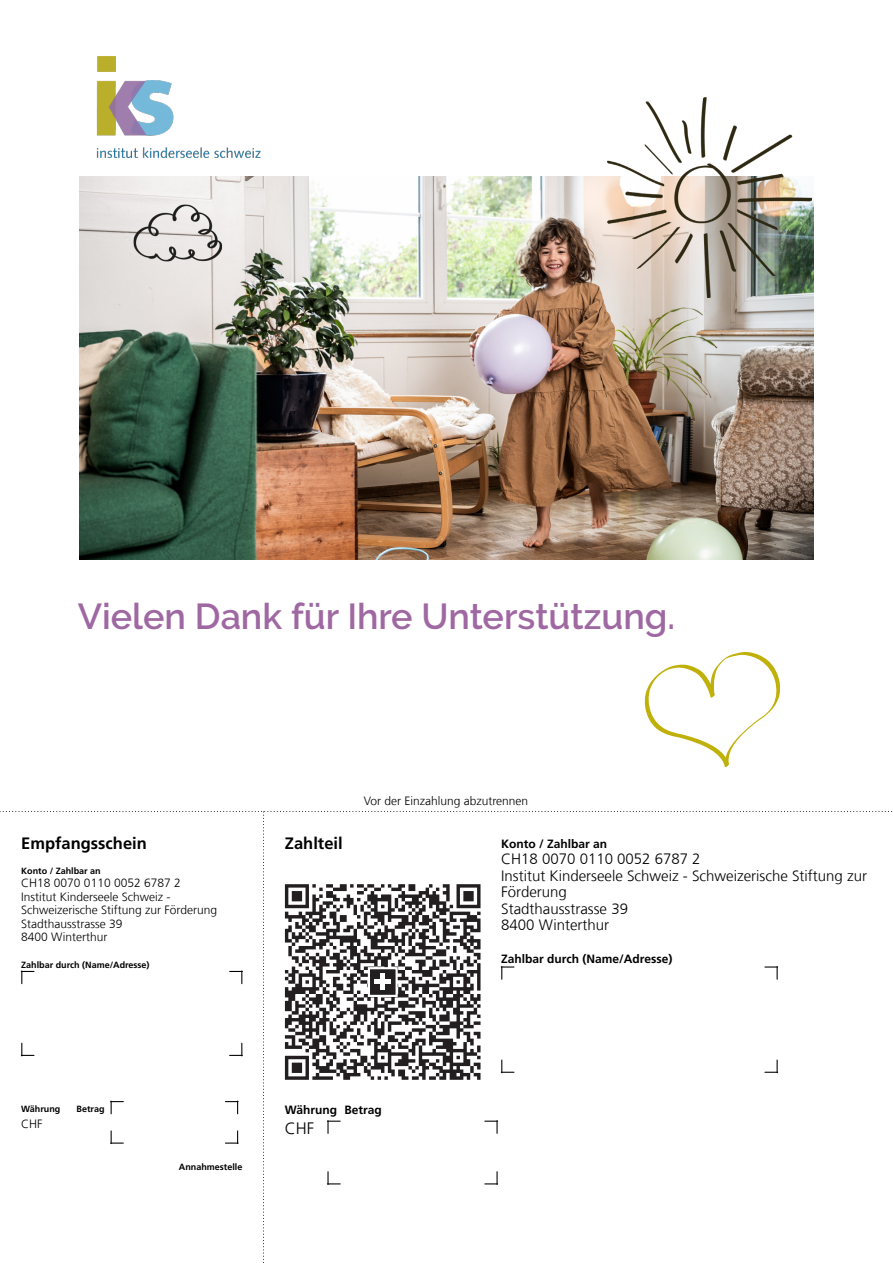
<style>
.page{position:relative;width:893px;height:1263px;background:#fff}
.page>*{position:absolute;margin:0;border:0;box-sizing:border-box;transform-origin:0 0}
.t1{font:600 36px "Raleway";color:#9f68a2}
.t2{font:700 16.5px "Frutiger For ZKB";color:#000}
.t3{font:300 16.5px "Frutiger For ZKB";color:#000}
.t4{font:300 15px/16.5px "Frutiger For ZKB";color:#000}
.t5{font:300 12px/13.5px "Frutiger For ZKB";color:#000}
.t6{font:700 12px "Frutiger For ZKB";color:#000}
.t7{font:700 9px "Frutiger For ZKB";color:#000}
</style>
<div class="page">
<svg style="left:0;top:811px;width:893px;height:452px"></svg>
<img style="left:80px;top:176px;width:733px;height:383px">
<img style="left:96px;top:56px;width:78px;height:80px">
<img style="left:607px;top:98px;width:204px;height:200px">
<svg style="left:645px;top:652px;width:135px;height:115px"></svg>
<img style="left:85px;top:147px;width:185px;height:178px">
<p class="t1" style="left:78px;top:596px;width:599px">Vielen Dank für Ihre Unterstützung.</p>
<p class="t2" style="left:21px;top:833px;width:127px">Empfangsschein</p>
<p class="t2" style="left:285px;top:833px;width:59px">Zahlteil</p>
<p class="t7" style="left:21px;top:865px;width:81px">Konto / Zahlbar an</p>
<p class="t5" style="left:21px;top:876px;width:197px">CH18 0070 0110 0052 6787 2<br>Institut Kinderseele Schweiz -<br>Schweizerische Stiftung zur Förderung<br>Stadthausstrasse 39<br>8400 Winterthur</p>
<p class="t7" style="left:21px;top:960px;width:130px">Zahlbar durch (Name/Adresse)</p>
<p class="t5" style="left:364px;top:794px;width:166px">Vor der Einzahlung abzutrennen</p>
<p class="t6" style="left:501px;top:836px;width:108px">Konto / Zahlbar an</p>
<p class="t4" style="left:501px;top:851px;width:367px">CH18 0070 0110 0052 6787 2<br>Institut Kinderseele Schweiz - Schweizerische Stiftung zur<br>Förderung<br>Stadthausstrasse 39<br>8400 Winterthur</p>
<p class="t6" style="left:501px;top:952px;width:173px">Zahlbar durch (Name/Adresse)</p>
<p class="t7" style="left:21px;top:1103px;width:41px">Währung</p>
<p class="t5" style="left:21px;top:1117px;width:23px">CHF</p>
<p class="t7" style="left:77px;top:1103px;width:30px">Betrag</p>
<p class="t7" style="left:179px;top:1162px;width:65px">Annahmestelle</p>
<p class="t6" style="left:285px;top:1103px;width:98px">Währung Betrag</p>
<p class="t3" style="left:285px;top:1119px;width:31px">CHF</p>
</div>
